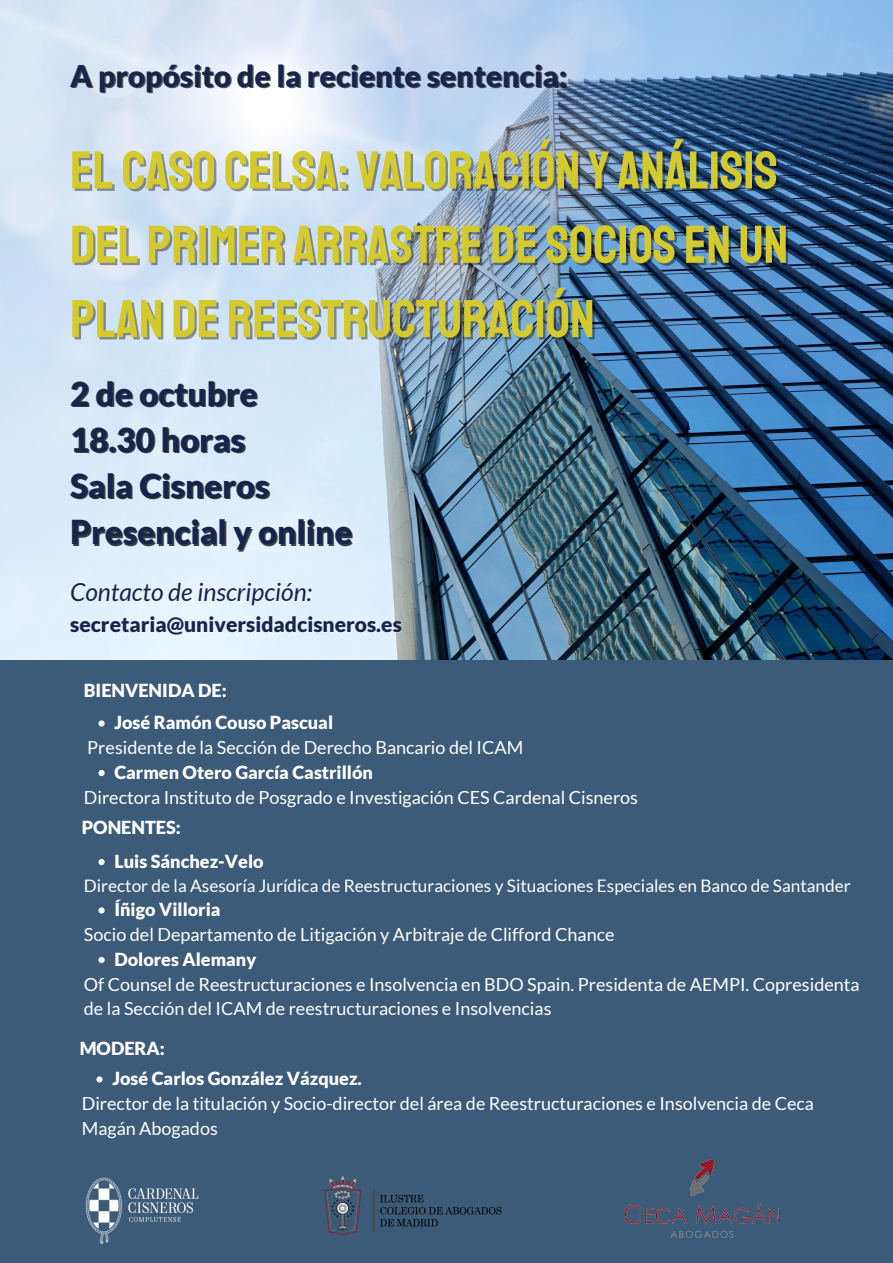
<style>
.page{position:relative;width:893px;height:1263px;background:#3b5b78}
.page>*{position:absolute;margin:0;border:0;box-sizing:border-box;transform-origin:0 0}
.t1{font:53.25px/74.2px "Staatliches";color:#d4ca2e}
.t2{font:900 33px "Lato";color:#17254a}
.t3{font:900 30px "Lato";color:#17254a}
.t4{font:italic 24.75px "Lato";color:#17254a}
.t5{font:900 21px "Lato";color:#17254a}
.t6{font:18px/24.8px "Lato";color:#fff}
.t7{font:900 18px "Lato";color:#fff}
.t8{font:17.25px "Lato";color:#fff}
.s1{color:rgb(255 255 255/.4)}
</style>
<div class="page">
<img style="left:0;top:0;width:893px;height:659px">
<img style="left:85px;top:1177px;width:114px;height:67px">
<img style="left:624px;top:1159px;width:155px;height:78px">
<img style="left:324px;top:1176px;width:178px;height:59px">
<svg style="left:98px;top:859px;width:7px;height:6px"></svg>
<svg style="left:98px;top:907px;width:7px;height:6px"></svg>
<svg style="left:98px;top:957px;width:7px;height:6px"></svg>
<svg style="left:96px;top:1076px;width:7px;height:6px"></svg>
<svg style="left:98px;top:720px;width:7px;height:6px"></svg>
<svg style="left:98px;top:770px;width:7px;height:6px"></svg>
<p class="t3" style="left:70px;top:57px;width:498px">A propósito de la reciente sentencia:</p>
<p class="t1" style="left:70px;top:134px;width:719px">EL CASO CELSA: VALORACIÓN Y ANÁLISIS<br>DEL PRIMER ARRASTRE DE SOCIOS EN UN<br>PLAN DE REESTRUCTURACIÓN</p>
<p class="t2" style="left:70px;top:373px;width:189px">2 de octubre</p>
<p class="t2" style="left:70px;top:419px;width:176px">18.30 horas</p>
<p class="t2" style="left:70px;top:465px;width:201px">Sala Cisneros</p>
<p class="t2" style="left:70px;top:511px;width:284px">Presencial y online</p>
<p class="t4" style="left:70px;top:576px;width:244px">Contacto de inscripción<span class="s1">:</span></p>
<p class="t5" style="left:70px;top:611px;width:333px">secretaria@universidadcisneros.es</p>
<p class="t7" style="left:84px;top:679px;width:144px">BIENVENIDA DE:</p>
<p class="t7" style="left:114px;top:712px;width:220px">José Ramón Couso Pascual</p>
<p class="t7" style="left:114px;top:761px;width:260px">Carmen Otero García Castrillón</p>
<p class="t6" style="left:87px;top:735px;width:437px">Presidente de la Sección de Derecho Bancario del ICAM</p>
<p class="t6" style="left:84px;top:784px;width:556px">Directora Instituto de Posgrado e Investigación CES Cardenal Cisneros</p>
<p class="t7" style="left:82px;top:817px;width:100px">PONENTES:</p>
<p class="t7" style="left:114px;top:850px;width:151px">Luis Sánchez-Velo</p>
<p class="t7" style="left:114px;top:898px;width:108px">Íñigo Villoria</p>
<p class="t7" style="left:114px;top:948px;width:143px">Dolores Alemany</p>
<p class="t8" style="left:84px;top:874px;width:768px">Director de la Asesoría Jurídica de Reestructuraciones y Situaciones Especiales en Banco de Santander</p>
<p class="t6" style="left:84px;top:922px;width:532px">Socio del Departamento de Litigación y Arbitraje de Clifford Chance</p>
<p class="t6" style="left:84px;top:971px;width:777px">Of Counsel de Reestructuraciones e Insolvencia en BDO Spain. Presidenta de AEMPI. Copresidenta de la Sección del ICAM de reestructuraciones e Insolvencias</p>
<p class="t7" style="left:80px;top:1037px;width:87px">MODERA:</p>
<p class="t7" style="left:112px;top:1067px;width:251px">José Carlos González Vázquez.</p>
<p class="t6" style="left:82px;top:1091px;width:734px">Director de la titulación y Socio-director del área de Reestructuraciones e Insolvencia de Ceca<br>Magán Abogados</p>
</div>
